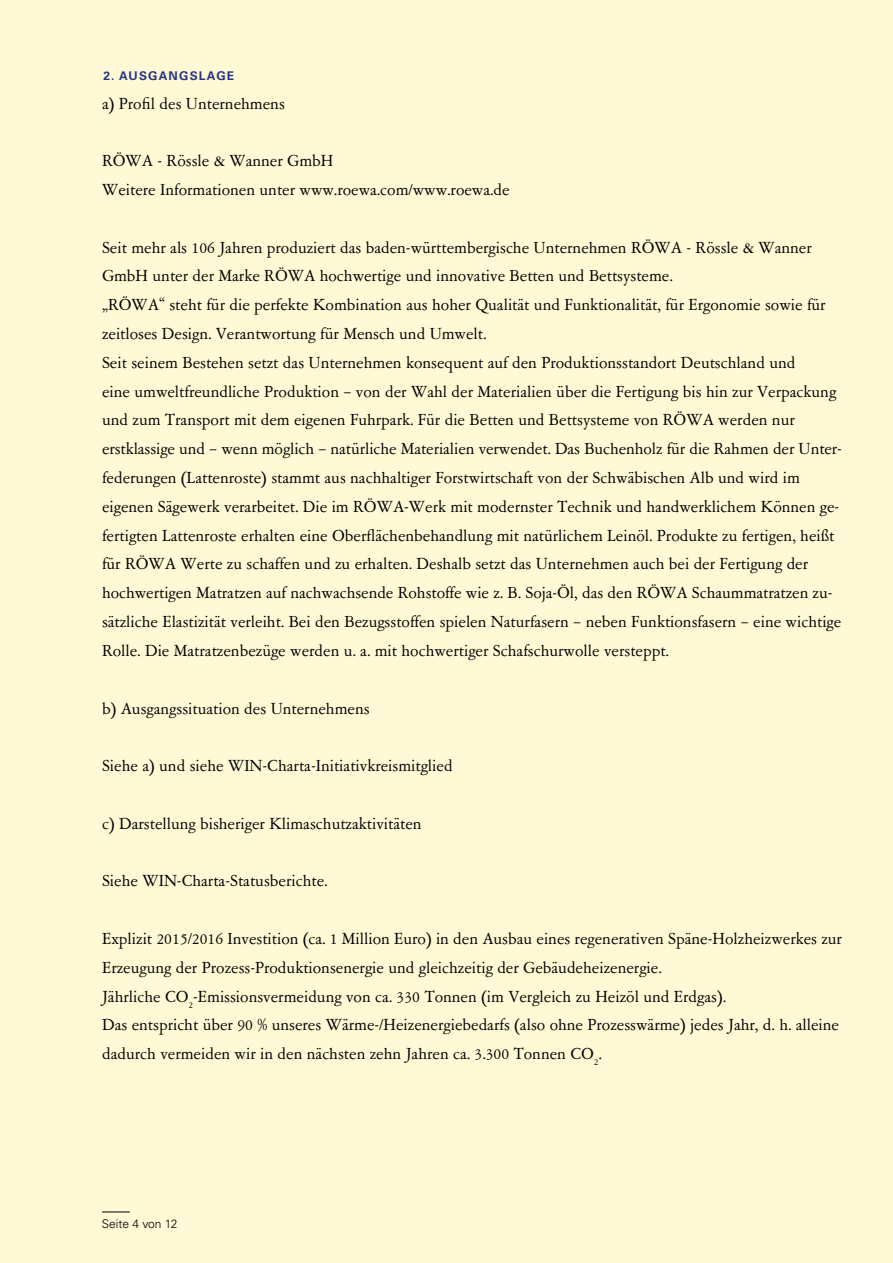
<style>
.page{position:relative;width:893px;height:1263px;background:#fff9d5}
.page>*{position:absolute;margin:0;border:0;box-sizing:border-box;transform-origin:0 0}
.P_Fließtext{font:18px/28.8px "Garamont Amst SB";color:#000}
.t1{font:700 12px "Univers LT Pro 65";letter-spacing:.1em;color:#283583}
.t2{font:300 12px "Univers LT Pro 45";color:#000}
</style>
<div class="page">
<svg style="left:102px;top:1211px;width:28px;height:1px"></svg>
<h2 class="t1" style="left:103px;top:68px;width:132px">2. AUSGANGSLAGE</h2>
<h3 class="P_Fließtext" style="left:102px;top:90px;width:184px">a) Profil des Unternehmens</h3>
<p class="P_Fließtext" style="left:102px;top:147px;width:409px">RÖWA - Rössle &amp; Wanner GmbH<br>Weitere Informationen unter www.roewa.com/www.roewa.de</p>
<p class="P_Fließtext" style="left:102px;top:234px;width:741px">Seit mehr als 106 Jahren produziert das baden-württembergische Unternehmen RÖWA - Rössle &amp; Wanner GmbH unter der Marke RÖWA hochwertige und innovative Betten und Bettsysteme.<br>„RÖWA“ steht für die perfekte Kombination aus hoher Qualität und Funktionalität, für Ergonomie sowie für zeitloses Design. Verantwortung für Mensch und Umwelt.<br>Seit seinem Bestehen setzt das Unternehmen konsequent auf den Produktionsstandort Deutschland und<br>eine umweltfreundliche Produktion – von der Wahl der Materialien über die Fertigung bis hin zur Verpackung und zum Transport mit dem eigenen Fuhrpark. Für die Betten und Bettsysteme von RÖWA werden nur erstklassige und – wenn möglich – natürliche Materialien verwendet. Das Buchenholz für die Rahmen der Unter&shy;federungen (Lattenroste) stammt aus nachhaltiger Forstwirtschaft von der Schwäbischen Alb und wird im eigenen Sägewerk verarbeitet. Die im RÖWA-Werk mit modernster Technik und handwerklichem Können ge&shy;fertigten Lattenroste erhalten eine Oberflächenbehandlung mit natürlichem Leinöl. Produkte zu fertigen, heißt für RÖWA Werte zu schaffen und zu erhalten. Deshalb setzt das Unternehmen auch bei der Fertigung der hochwertigen Matratzen auf nachwachsende Rohstoffe wie z. B. Soja-Öl, das den RÖWA Schaummatratzen zu&shy;sätzliche Elastizität verleiht. Bei den Bezugsstoffen spielen Naturfasern – neben Funktionsfasern – eine wichtige Rolle. Die Matratzenbezüge werden u. a. mit hochwertiger Schafschurwolle versteppt.</p>
<h3 class="P_Fließtext" style="left:102px;top:694px;width:269px">b) Ausgangssituation des Unternehmens</h3>
<p class="P_Fließtext" style="left:102px;top:752px;width:352px">Siehe a) und siehe WIN-Charta-Initiativkreismitglied</p>
<h3 class="P_Fließtext" style="left:102px;top:810px;width:321px">c) Darstellung bisheriger Klimaschutzaktivitäten</h3>
<p class="P_Fließtext" style="left:102px;top:867px;width:227px">Siehe WIN-Charta-Statusberichte.</p>
<p class="P_Fließtext" style="left:102px;top:925px;width:741px">Explizit 2015/2016 Investition (ca. 1 Million Euro) in den Ausbau eines regenerativen Späne-Holzheizwerkes zur Erzeugung der Prozess-Produktionsenergie und gleichzeitig der Gebäudeheizenergie.<br>Jährliche CO<sub>2</sub>-Emissionsvermeidung von ca. 330 Tonnen (im Vergleich zu Heizöl und Erdgas).<br>Das entspricht über 90 % unseres Wärme-/Heizenergiebedarfs (also ohne Prozesswärme) jedes Jahr, d. h. alleine dadurch vermeiden wir in den nächsten zehn Jahren ca. 3.300 Tonnen CO<sub>2</sub>.</p>
<p class="t2" style="left:102px;top:1216px;width:77px">Seite 4 von 12</p>
</div>
